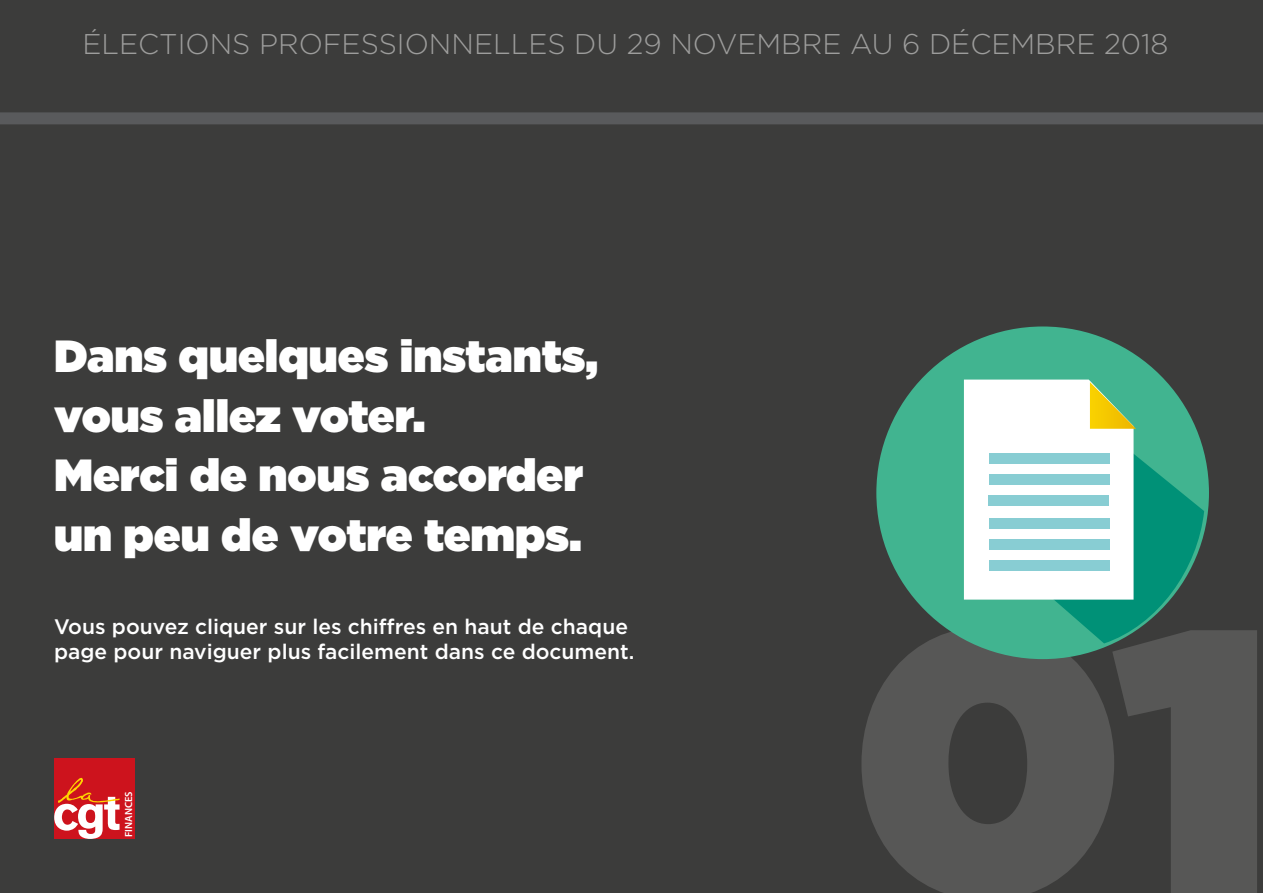
<style>
.page{position:relative;width:1263px;height:893px;background:#3c3c3b}
.page>*{position:absolute;margin:0;border:0;box-sizing:border-box;transform-origin:0 0}
.t1{font:900 375px "Gotham";color:#575756}
.t2{font:900 45px/59.6px "Gotham";color:#fff}
.t3{font:300 28.5px "Gotham";color:#9d9d9c}
.t4{font:500 21px/25.2px "Gotham";color:#fff}
.t5{font:600 10.35px "Myriad Pro";color:#fff}
</style>
<div class="page">
<div style="left:54px;top:758px;width:81px;height:81px;background:#cd131d"></div>
<svg style="left:54px;top:778px;width:66px;height:61px"></svg>
<div style="left:0;top:112px;width:1263px;height:12px;background:#595a5c"></div>
<div style="left:876px;top:326px;width:333px;height:333px;background:#41b490;border-radius:50%"></div>
<svg style="left:964px;top:380px;width:240px;height:263px"></svg>
<div style="left:989px;top:539px;width:120px;height:11px;background:#88cdd3"></div>
<div style="left:989px;top:518px;width:120px;height:11px;background:#88cdd3"></div>
<div style="left:989px;top:495px;width:120px;height:11px;background:#88cdd3"></div>
<div style="left:989px;top:474px;width:120px;height:11px;background:#88cdd3"></div>
<div style="left:989px;top:453px;width:120px;height:11px;background:#88cdd3"></div>
<div style="left:989px;top:559px;width:120px;height:11px;background:#88cdd3"></div>
<h3 class="t3" style="left:82px;top:26px;width:1087px">ÉLECTIONS PROFESSIONNELLES DU 29 NOVEMBRE AU 6 DÉCEMBRE 2018</h3>
<h2 class="t2" style="left:54px;top:326px;width:546px">Dans quelques instants, vous allez voter.<br>Merci de nous accorder un peu de votre temps.</h2>
<p class="t4" style="left:54px;top:614px;width:582px">Vous pouvez cliquer sur les chiffres en haut de chaque page pour naviguer plus facilement dans ce document.</p>
<p class="t5" style="left:122px;top:837px;width:47px;rotate:-90deg">FINANCES</p>
<h1 class="t1" style="left:851px;top:493px;width:424px">01</h1>
</div>
